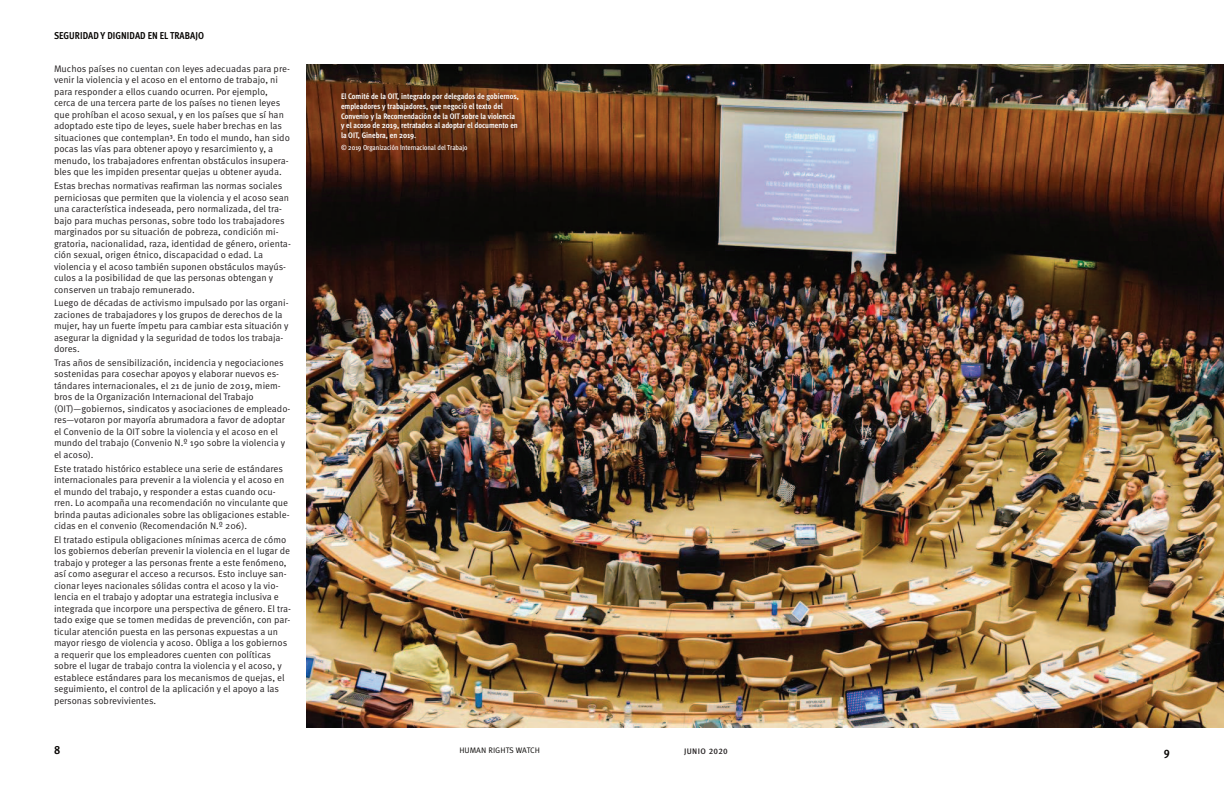
<style>
.page{position:relative;width:1224px;height:792px;background:#fff}
.page>*{position:absolute;margin:0;border:0;box-sizing:border-box;transform-origin:0 0}
.t1{font:700 condensed 12px "Meta Pro";color:#080604}
.t2{font:700 condensed 10px "Meta Pro";letter-spacing:.01em;color:#080604}
.t3{font:9.5px/11.5px "Meta Pro Norm";color:#231f20}
.t4{font:700 condensed 8px/9.8px "Meta Pro";color:#fff}
.t5{font:8px "Meta Normal Caps";color:#080604}
.t6{font:500 8px "Meta Pro";letter-spacing:.05em;color:#231f20}
.t7{font:500 condensed 7.2px "Meta Pro";color:#fff}
</style>
<div class="page">
<img style="left:306px;top:65px;width:918px;height:662px">
<p class="t2" style="left:54px;top:32px;width:151px">SEGURIDAD Y DIGNIDAD EN EL TRABAJO</p>
<p class="t3" style="left:54px;top:64px;width:237px">Muchos países no cuentan con leyes adecuadas para pre&shy;venir la violencia y el acoso en el entorno de trabajo, ni para responder a ellos cuando ocurren. Por ejemplo, cerca de una tercera parte de los países no tienen leyes que prohíban el acoso sexual, y en los países que sí han adoptado este tipo de leyes, suele haber brechas en las situaciones que contemplan<sup>3</sup>. En todo el mundo, han sido pocas las vías para obtener apoyo y resarcimiento y, a menudo, los trabajadores enfrentan obstáculos insupera&shy;bles que les impiden presentar quejas u obtener ayuda.</p>
<p class="t3" style="left:54px;top:181px;width:238px">Estas brechas normativas reafirman las normas sociales perniciosas que permiten que la violencia y el acoso sean una característica indeseada, pero normalizada, del tra&shy;bajo para muchas personas, sobre todo los trabajadores marginados por su situación de pobreza, condición mi&shy;gratoria, nacionalidad, raza, identidad de género, orienta&shy;ción sexual, origen étnico, discapacidad o edad. La violencia y el acoso también suponen obstáculos mayús&shy;culos a la posibilidad de que las personas obtengan y conserven un trabajo remunerado.</p>
<p class="t3" style="left:54px;top:298px;width:236px">Luego de décadas de activismo impulsado por las organi&shy;zaciones de trabajadores y los grupos de derechos de la mujer, hay un fuerte ímpetu para cambiar esta situación y asegurar la dignidad y la seguridad de todos los trabaja&shy;dores.</p>
<p class="t3" style="left:54px;top:358px;width:238px">Tras años de sensibilización, incidencia y negociaciones sostenidas para cosechar apoyos y elaborar nuevos es&shy;tándares internacionales, el 21 de junio de 2019, miem&shy;bros de la Organización Internacional del Trabajo (OIT)—gobiernos, sindicatos y asociaciones de empleado&shy;res—votaron por mayoría abrumadora a favor de adoptar el Convenio de la OIT sobre la violencia y el acoso en el mundo del trabajo (Convenio N.º 190 sobre la violencia y el acoso).</p>
<p class="t3" style="left:54px;top:463px;width:237px">Este tratado histórico establece una serie de estándares internacionales para prevenir a la violencia y el acoso en el mundo del trabajo, y responder a estas cuando ocu&shy;rren. Lo acompaña una recomendación no vinculante que brinda pautas adicionales sobre las obligaciones estable&shy;cidas en el convenio (Recomendación N.º 206).</p>
<p class="t3" style="left:54px;top:534px;width:238px">El tratado estipula obligaciones mínimas acerca de cómo los gobiernos deberían prevenir la violencia en el lugar de trabajo y proteger a las personas frente a este fenómeno, así como asegurar el acceso a recursos. Esto incluye san&shy;cionar leyes nacionales sólidas contra el acoso y la vio&shy;lencia en el trabajo y adoptar una estrategia inclusiva e integrada que incorpore una perspectiva de género. El tra&shy;tado exige que se tomen medidas de prevención, con par&shy;ticular atención puesta en las personas expuestas a un mayor riesgo de violencia y acoso. Obliga a los gobiernos a requerir que los empleadores cuenten con políticas sobre el lugar de trabajo contra la violencia y el acoso, y establece estándares para los mecanismos de quejas, el seguimiento, el control de la aplicación y el apoyo a las personas sobrevivientes.</p>
<p class="t4" style="left:341px;top:92px;width:180px">El Comité de la OIT, integrado por delegados de gobiernos, empleadores y trabajadores, que negoció el texto del Convenio y la Recomendación de la OIT sobre la violencia y el acoso de 2019, retratados al adoptar el documento en la OIT, Ginebra, en 2019.</p>
<p class="t7" style="left:341px;top:145px;width:128px">© 2019 Organización Internacional del Trabajo</p>
<p class="t1" style="left:54px;top:745px;width:8px">8</p>
<p class="t5" style="left:459px;top:746px;width:82px">HUMAN RIGHTS WATCH</p>
<p class="t6" style="left:684px;top:747px;width:45px">JUNIO 2020</p>
<p class="t1" style="left:1164px;top:748px;width:8px">9</p>
</div>
